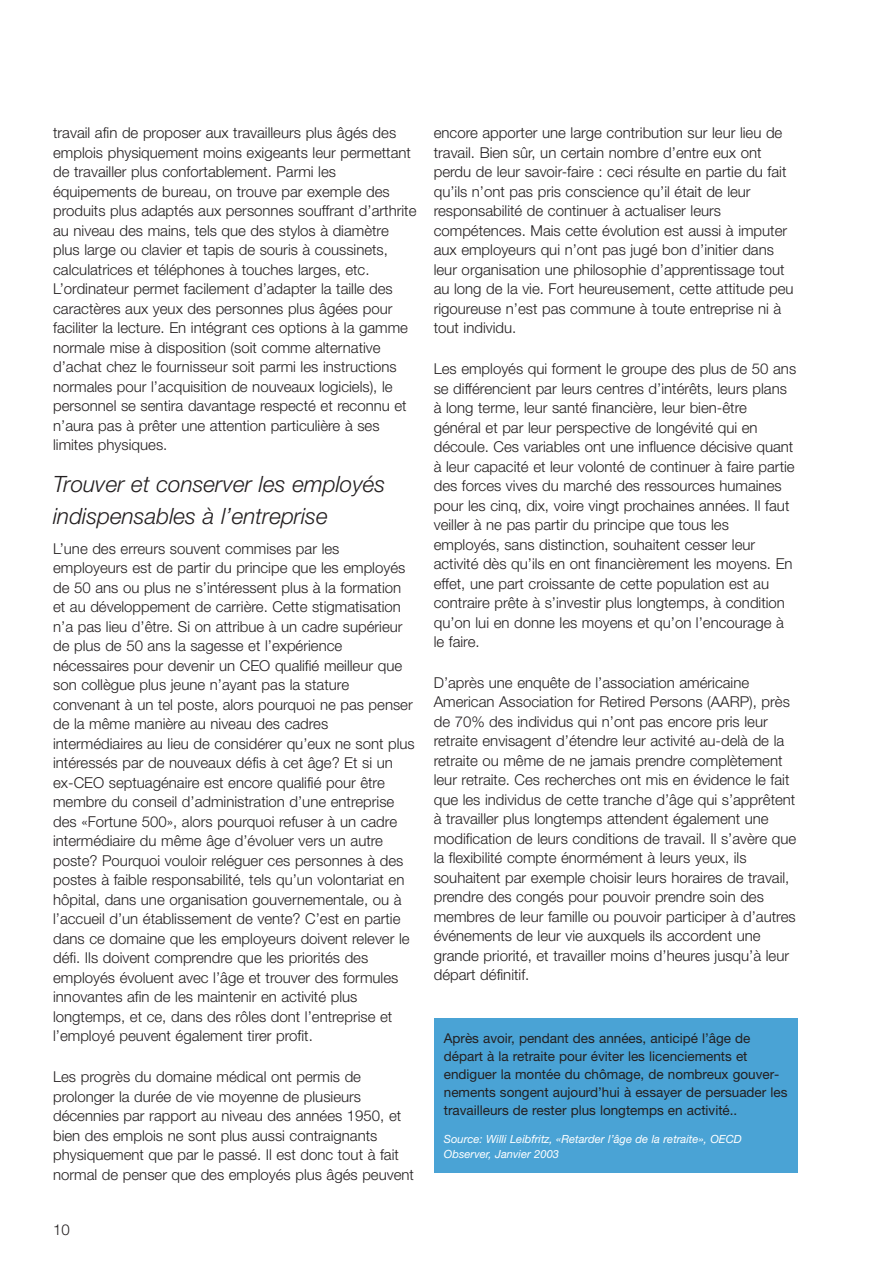
<style>
.page{position:relative;width:893px;height:1263px;background:#fff}
.page>*{position:absolute;margin:0;border:0;box-sizing:border-box;transform-origin:0 0}
.t1{font:italic 300 22.5px/31.5px "Helvetica Neue";color:#231f20}
.t2{font:300 15px/19.5px "Helvetica Neue";color:#231f20}
.t3{font:13.5px/18px "Helvetica Neue";color:#231f20}
.t4{font:italic 11.25px/15px "Helvetica Neue";color:#fff}
</style>
<div class="page">
<div style="left:434px;top:1018px;width:363px;height:155px;background:#4aa3d5"></div>
<p class="t2" style="left:53px;top:125px;width:365px">travail afin de proposer aux travailleurs plus âgés des emplois physiquement moins exigeants leur permettant de travailler plus confortablement. Parmi les équipements de bureau, on trouve par exemple des produits plus adaptés aux personnes souffrant d’arthrite au niveau des mains, tels que des stylos à diamètre plus large ou clavier et tapis de souris à coussinets, calculatrices et téléphones à touches larges, etc.<br>L’ordinateur permet facilement d’adapter la taille des caractères aux yeux des personnes plus âgées pour faciliter la lecture. En intégrant ces options à la gamme normale mise à disposition (soit comme alternative d’achat chez le fournisseur soit parmi les instructions normales pour l’acquisition de nouveaux logiciels), le personnel se sentira davantage respecté et reconnu et n’aura pas à prêter une attention particulière à ses limites physiques.</p>
<h1 class="t1" style="left:53px;top:471px;width:334px">Trouver et conserver les employés indispensables à l’entreprise</h1>
<p class="t2" style="left:53px;top:540px;width:363px">L’une des erreurs souvent commises par les employeurs est de partir du principe que les employés de 50 ans ou plus ne s’intéressent plus à la formation et au développement de carrière. Cette stigmatisation n’a pas lieu d’être. Si on attribue à un cadre supérieur de plus de 50 ans la sagesse et l’expérience nécessaires pour devenir un CEO qualifié meilleur que son collègue plus jeune n’ayant pas la stature convenant à un tel poste, alors pourquoi ne pas penser de la même manière au niveau des cadres intermédiaires au lieu de considérer qu’eux ne sont plus intéressés par de nouveaux défis à cet âge? Et si un ex-CEO septuagénaire est encore qualifié pour être membre du conseil d’administration d’une entreprise des «Fortune 500», alors pourquoi refuser à un cadre intermédiaire du même âge d’évoluer vers un autre poste? Pourquoi vouloir reléguer ces personnes à des postes à faible responsabilité, tels qu’un volontariat en hôpital, dans une organisation gouvernementale, ou à l’accueil d’un établissement de vente? C’est en partie dans ce domaine que les employeurs doivent relever le défi. Ils doivent comprendre que les priorités des employés évoluent avec l’âge et trouver des formules innovantes afin de les maintenir en activité plus longtemps, et ce, dans des rôles dont l’entreprise et l’employé peuvent également tirer profit.</p>
<p class="t2" style="left:53px;top:1068px;width:362px">Les progrès du domaine médical ont permis de prolonger la durée de vie moyenne de plusieurs décennies par rapport au niveau des années 1950, et bien des emplois ne sont plus aussi contraignants physiquement que par le passé. Il est donc tout à fait normal de penser que des employés plus âgés peuvent</p>
<p class="t2" style="left:53px;top:1222px;width:18px">10</p>
<p class="t2" style="left:434px;top:125px;width:361px">encore apporter une large contribution sur leur lieu de travail. Bien sûr, un certain nombre d’entre eux ont perdu de leur savoir-faire : ceci résulte en partie du fait qu’ils n’ont pas pris conscience qu’il était de leur responsabilité de continuer à actualiser leurs compétences. Mais cette évolution est aussi à imputer aux employeurs qui n’ont pas jugé bon d’initier dans leur organisation une philosophie d’apprentissage tout au long de la vie. Fort heureusement, cette attitude peu rigoureuse n’est pas commune à toute entreprise ni à tout individu.</p>
<p class="t2" style="left:434px;top:360px;width:364px">Les employés qui forment le groupe des plus de 50 ans se différencient par leurs centres d’intérêts, leurs plans à long terme, leur santé financière, leur bien-être général et par leur perspective de longévité qui en découle. Ces variables ont une influence décisive quant à leur capacité et leur volonté de continuer à faire partie des forces vives du marché des ressources humaines pour les cinq, dix, voire vingt prochaines années. Il faut veiller à ne pas partir du principe que tous les employés, sans distinction, souhaitent cesser leur activité dès qu’ils en ont financièrement les moyens. En effet, une part croissante de cette population est au contraire prête à s’investir plus longtemps, à condition qu’on lui en donne les moyens et qu’on l’encourage à le faire.</p>
<p class="t2" style="left:434px;top:674px;width:364px">D’après une enquête de l’association américaine American Association for Retired Persons (AARP), près de 70% des individus qui n’ont pas encore pris leur retraite envisagent d’étendre leur activité au-delà de la retraite ou même de ne jamais prendre complètement leur retraite. Ces recherches ont mis en évidence le fait que les individus de cette tranche d’âge qui s’apprêtent à travailler plus longtemps attendent également une modification de leurs conditions de travail. Il s’avère que la flexibilité compte énormément à leurs yeux, ils souhaitent par exemple choisir leurs horaires de travail, prendre des congés pour pouvoir prendre soin des membres de leur famille ou pouvoir participer à d’autres événements de leur vie auxquels ils accordent une grande priorité, et travailler moins d’heures jusqu’à leur départ définitif.</p>
<p class="t3" style="left:444px;top:1030px;width:345px">Après avoir, pendant des années, anticipé l’âge de départ à la retraite pour éviter les licenciements et endiguer la montée du chômage, de nombreux gouver - nements songent aujourd’hui à essayer de persuader les travailleurs de rester plus longtemps en activité..</p>
<p class="t4" style="left:444px;top:1132px;width:299px">Source: Willi Leibfritz, «Retarder l’âge de la retraite», OECD<br>Observer, Janvier 2003</p>
</div>
